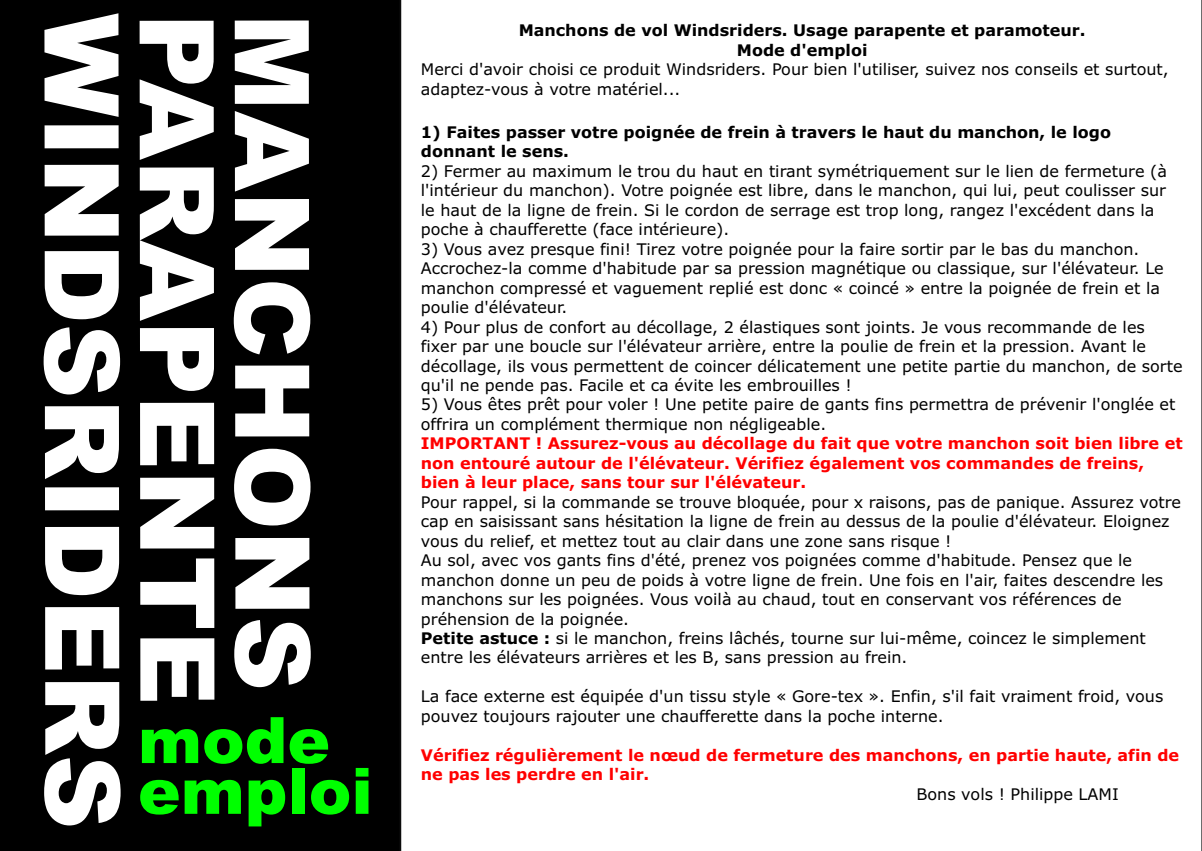
<style>
.page{position:relative;width:1202px;height:851px;background:#fff}
.page>*{position:absolute;margin:0;border:0;box-sizing:border-box;transform-origin:0 0}
.t1{font:900 103.4px/190.2px "Arial";color:#fff}
.t2{font:900 64px/50.8px "Arial";color:#0f0}
.t3{font:16px/19.4px "Verdana";color:#000}
.t4{font:700 16px/19.4px "Verdana";color:#f00}
.t5{font:700 16px/19.4px "Verdana";color:#000;text-align:center}
.s1{font-weight:700}
</style>
<div class="page">
<div style="left:1px;top:0;width:400px;height:850px;background:#000"></div>
<hr style="left:0;top:0;width:1px;height:850px;background:#000">
<hr style="left:1201px;top:0;width:1px;height:850px;background:#000">
<h1 class="t1" style="left:356px;top:13px;width:817px;rotate:90deg">MANCHONS<br>WINDSRIDERS</h1>
<h1 class="t1" style="left:261px;top:13px;width:693px;rotate:90deg">PARAPENTE</h1>
<h2 class="t2" style="left:138px;top:721px;width:236px">mode emploi</h2>
<p class="t5" style="left:519px;top:22px;width:568px">Manchons de vol Windsriders. Usage parapente et paramoteur.<br>Mode d'emploi</p>
<p class="t3" style="left:421px;top:61px;width:749px">Merci d'avoir choisi ce produit Windsriders. Pour bien l'utiliser, suivez nos conseils et surtout, adaptez-vous à votre matériel...</p>
<p class="t5" style="left:421px;top:124px;width:692px;text-align:left">1) Faites passer votre poignée de frein à travers le haut du manchon, le logo donnant le sens.</p>
<p class="t3" style="left:421px;top:163px;width:748px">2) Fermer au maximum le trou du haut en tirant symétriquement sur le lien de fermeture (à l'intérieur du manchon). Votre poignée est libre, dans le manchon, qui lui, peut coulisser sur le haut de la ligne de frein. Si le cordon de serrage est trop long, rangez l'excédent dans la poche à chaufferette (face intérieure).</p>
<p class="t3" style="left:421px;top:240px;width:744px">3) Vous avez presque fini! Tirez votre poignée pour la faire sortir par le bas du manchon.<br>Accrochez-la comme d'habitude par sa pression magnétique ou classique, sur l'élévateur. Le manchon compressé et vaguement replié est donc « coincé » entre la poignée de frein et la poulie d'élévateur.</p>
<p class="t3" style="left:421px;top:318px;width:763px">4) Pour plus de confort au décollage, 2 élastiques sont joints. Je vous recommande de les fixer par une boucle sur l'élévateur arrière, entre la poulie de frein et la pression. Avant le décollage, ils vous permettent de coincer délicatement une petite partie du manchon, de sorte qu'il ne pende pas. Facile et ca évite les embrouilles !</p>
<p class="t3" style="left:421px;top:396px;width:756px">5) Vous êtes prêt pour voler ! Une petite paire de gants fins permettra de prévenir l'onglée et offrira un complément thermique non négligeable.</p>
<p class="t4" style="left:421px;top:435px;width:763px">IMPORTANT ! Assurez-vous au décollage du fait que votre manchon soit bien libre et non entouré autour de l'élévateur. Vérifiez également vos commandes de freins, bien à leur place, sans tour sur l'élévateur.</p>
<p class="t3" style="left:421px;top:493px;width:762px">Pour rappel, si la commande se trouve bloquée, pour x raisons, pas de panique. Assurez votre cap en saisissant sans hésitation la ligne de frein au dessus de la poulie d'élévateur. Eloignez vous du relief, et mettez tout au clair dans une zone sans risque !<br>Au sol, avec vos gants fins d'été, prenez vos poignées comme d'habitude. Pensez que le manchon donne un peu de poids à votre ligne de frein. Une fois en l'air, faites descendre les manchons sur les poignées. Vous voilà au chaud, tout en conservant vos références de préhension de la poignée.<br><span class="s1">Petite astuce :</span> si le manchon, freins lâchés, tourne sur lui-même, coincez le simplement entre les élévateurs arrières et les B, sans pression au frein.</p>
<p class="t3" style="left:421px;top:688px;width:744px">La face externe est équipée d'un tissu style « Gore-tex ». Enfin, s'il fait vraiment froid, vous pouvez toujours rajouter une chaufferette dans la poche interne.</p>
<p class="t4" style="left:421px;top:746px;width:760px">Vérifiez régulièrement le nœud de fermeture des manchons, en partie haute, afin de ne pas les perdre en l'air.</p>
<p class="t3" style="left:916px;top:785px;width:204px">Bons vols ! Philippe LAMI</p>
</div>
